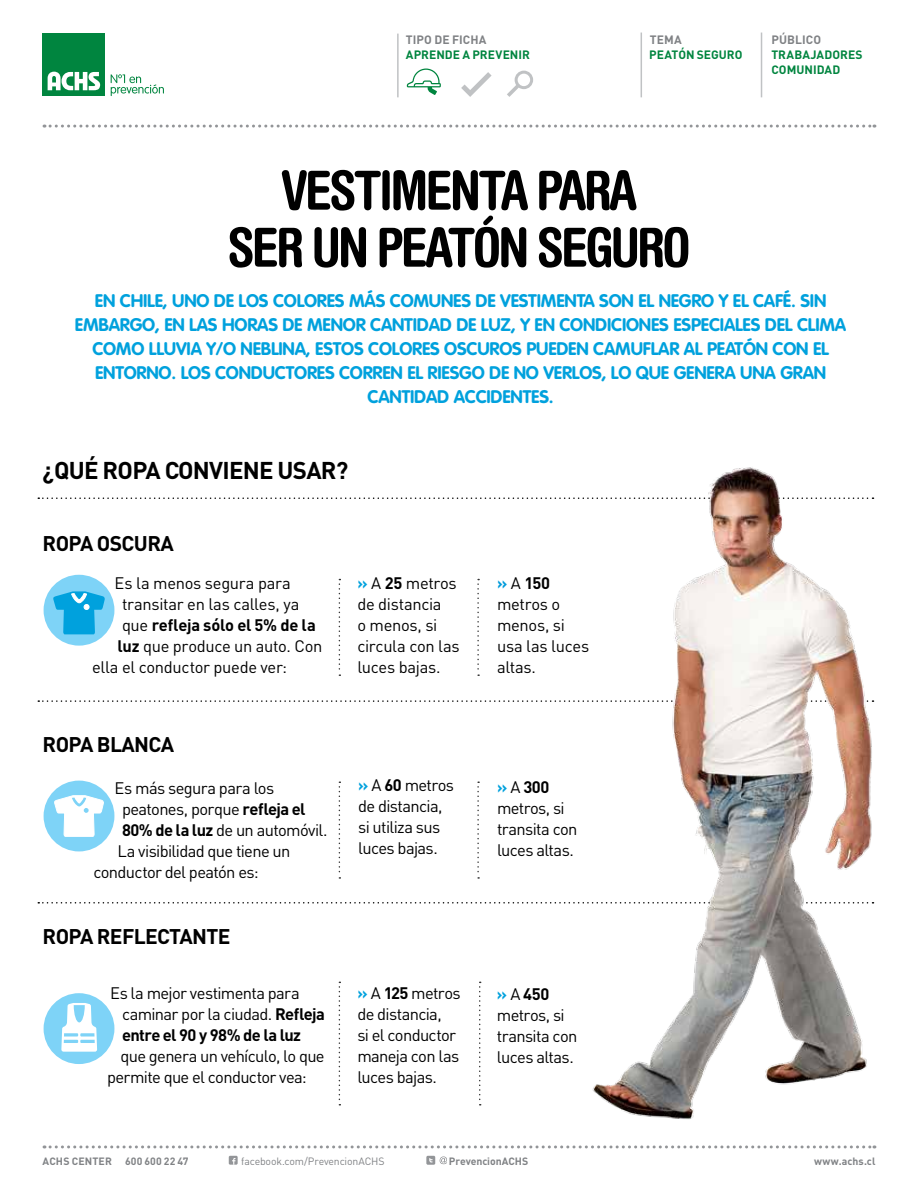
<style>
.page{position:relative;width:918px;height:1188px;background:#fff}
.page>*{position:absolute;margin:0;border:0;box-sizing:border-box;transform-origin:0 0}
.t1{font:700 condensed 54px/57px "Helvetica Rounded LT";letter-spacing:-.05em;color:#000;text-align:center}
.t2{font:700 24px "DIN Pro";letter-spacing:-.03em;color:#000}
.t3{font:700 21px "DIN Pro";letter-spacing:-.03em;color:#000}
.t4{font:700 18px/24px "VAG Rounded Std";letter-spacing:-.01em;color:#00a1dd;text-align:center}
.t5{font:16.5px/21px "DIN Pro";letter-spacing:-.035em;color:#000}
.t6{font:16.5px "DIN Pro";letter-spacing:-.015em;color:#000}
.t7{font:700 16.5px "DIN Pro";color:#000}
.t8{font:700 12px/15.3px "DIN Pro";letter-spacing:.005em;color:#00853f}
.t9{font:700 12px "DIN Pro";letter-spacing:.005em;color:#808285}
.t10{font:700 10.5px "DIN Pro";letter-spacing:.005em;color:#808285}
.t11{font:10.5px "DIN Pro";letter-spacing:-.015em;color:#808285}
.s1{font-weight:400}
.s2{font-weight:700}
.s3{font-weight:700;color:#00a1dd}
.s4{font-weight:700;color:#009bdb}
</style>
<div class="page">
<svg style="left:44px;top:125px;width:831px;height:3px"></svg>
<svg style="left:44px;top:1145px;width:831px;height:3px"></svg>
<div style="left:43px;top:33px;width:62px;height:63px;background:#00853f"></div>
<svg style="left:48px;top:72px;width:52px;height:18px"></svg>
<svg style="left:111px;top:74px;width:53px;height:22px"></svg>
<hr style="left:641px;top:33px;width:1px;height:64px;background:#c0c2c4">
<hr style="left:397px;top:34px;width:2px;height:63px;background:#c0c2c4">
<hr style="left:761px;top:33px;width:1px;height:64px;background:#c0c2c4">
<svg style="left:461px;top:72px;width:31px;height:25px"></svg>
<svg style="left:507px;top:71px;width:26px;height:26px"></svg>
<svg style="left:407px;top:69px;width:34px;height:26px"></svg>
<svg style="left:38px;top:497px;width:546px;height:2px"></svg>
<svg style="left:38px;top:700px;width:546px;height:2px"></svg>
<svg style="left:38px;top:902px;width:546px;height:2px"></svg>
<svg style="left:339px;top:579px;width:1px;height:97px"></svg>
<svg style="left:339px;top:782px;width:1px;height:97px"></svg>
<svg style="left:339px;top:982px;width:1px;height:124px"></svg>
<svg style="left:477px;top:579px;width:2px;height:97px"></svg>
<svg style="left:477px;top:782px;width:2px;height:97px"></svg>
<svg style="left:479px;top:982px;width:2px;height:124px"></svg>
<img style="left:587px;top:467px;width:288px;height:653px">
<svg style="left:440px;top:1157px;width:7px;height:7px"></svg>
<div style="left:229px;top:1156px;width:9px;height:9px;background:#939598"></div>
<svg style="left:232px;top:1158px;width:3px;height:7px"></svg>
<div style="left:426px;top:1156px;width:9px;height:9px;background:#939598"></div>
<svg style="left:429px;top:1158px;width:4px;height:4px"></svg>
<div style="left:44px;top:575px;width:70px;height:71px;background:#7ed3f7;border-radius:50%"></div>
<svg style="left:53px;top:591px;width:52px;height:43px"></svg>
<div style="left:44px;top:781px;width:70px;height:70px;background:#7ed3f7;border-radius:50%"></div>
<svg style="left:54px;top:795px;width:50px;height:42px"></svg>
<div style="left:44px;top:993px;width:70px;height:71px;background:#7ed3f7;border-radius:50%"></div>
<svg style="left:61px;top:1003px;width:36px;height:49px"></svg>
<p class="t9" style="left:406px;top:31px;width:82px">TIPO DE FICHA</p>
<p class="t9" style="left:650px;top:31px;width:33px">TEMA</p>
<p class="t8" style="left:649px;top:46px;width:9px">PEATÓN</p>
<p class="t8" style="left:697px;top:46px;width:9px">SEGURO</p>
<p class="t8" style="left:406px;top:46px;width:75px">APRENDE A PREVENIR</p>
<p class="t9" style="left:771px;top:31px;width:38px">PÚBLICO</p>
<p class="t8" style="left:771px;top:46px;width:93px">TRABAJADORES<br>COMUNIDAD</p>
<h1 class="t1" style="left:228px;top:161px;width:464px">VESTIMENTA PARA<br>SER UN PEATÓN SEGURO</h1>
<p class="t4" style="left:75px;top:289px;width:773px">EN CHILE, UNO DE LOS COLORES MÁS COMUNES DE VESTIMENTA SON EL NEGRO Y EL CAFÉ. SIN EMBARGO, EN LAS HORAS DE MENOR CANTIDAD DE LUZ, Y EN CONDICIONES ESPECIALES DEL CLIMA COMO LLUVIA Y/O NEBLINA, ESTOS COLORES OSCUROS PUEDEN CAMUFLAR AL PEATÓN CON EL ENTORNO. LOS CONDUCTORES CORREN EL RIESGO DE NO VERLOS, LO QUE GENERA UNA GRAN CANTIDAD ACCIDENTES.</p>
<h2 class="t2" style="left:43px;top:454px;width:307px">¿QUÉ ROPA CONVIENE USAR?</h2>
<p class="t3" style="left:43px;top:529px;width:133px">ROPA OSCURA</p>
<p class="t6" style="left:115px;top:572px;width:178px">Es la menos segura para</p>
<p class="t6" style="left:122px;top:593px;width:179px">transitar en las calles, ya</p>
<p class="t7" style="left:122px;top:614px;width:195px"><span class="s1">que</span> REFLEJA SÓLO EL 5% DE LA</p>
<p class="t5" style="left:118px;top:635px;width:207px"><span class="s2">LUZ</span> que produce un auto. Con</p>
<p class="t5" style="left:92px;top:656px;width:197px">ella el conductor puede ver:</p>
<p class="t3" style="left:43px;top:730px;width:93px">ROPA BLANCA</p>
<p class="t5" style="left:115px;top:777px;width:161px">Es más segura para los</p>
<p class="t5" style="left:122px;top:798px;width:185px">peatones, porque <span class="s2">REFLEJA EL</span></p>
<p class="t5" style="left:122px;top:819px;width:207px"><span class="s2">80% DE LA LUZ</span> de un automóvil.</p>
<p class="t5" style="left:118px;top:840px;width:174px">La visibilidad que tiene un</p>
<p class="t5" style="left:94px;top:861px;width:167px">conductor del peatón es:</p>
<p class="t3" style="left:43px;top:922px;width:116px">ROPA REFLECTANTE</p>
<p class="t5" style="left:122px;top:982px;width:205px;text-indent:-12px">Es la mejor vestimenta para caminar por la ciudad. <span class="s2">REFLEJA<br>ENTRE EL 90 Y 98% DE LA LUZ</span></p>
<p class="t5" style="left:107px;top:1045px;width:219px;text-indent:13px">que genera un vehículo, lo que permite que el conductor vea:</p>
<p class="t5" style="left:357px;top:572px;width:104px"><span class="s3">»</span> A <span class="s2">25</span> metros de distancia<br>o menos, si circula con las luces bajas.</p>
<p class="t5" style="left:497px;top:572px;width:94px"><span class="s4">»</span> A <span class="s2">150 </span>metros o menos, si usa las luces altas.</p>
<p class="t5" style="left:358px;top:774px;width:97px"><span class="s3">»</span> A <span class="s2">60</span> metros de distancia, si utiliza sus luces bajas.</p>
<p class="t5" style="left:497px;top:776px;width:82px"><span class="s3">»</span> A <span class="s2">300 </span>metros, si transita con luces altas.</p>
<p class="t5" style="left:357px;top:982px;width:105px"><span class="s3">»</span> A <span class="s2">125</span> metros de distancia,<br>si el conductor maneja con las luces bajas.</p>
<p class="t5" style="left:497px;top:983px;width:82px"><span class="s3">»</span> A <span class="s2">450 </span>metros, si transita con luces altas.</p>
<p class="t11" style="left:241px;top:1154px;width:145px">facebook.com/PrevencionACHS</p>
<p class="t10" style="left:449px;top:1154px;width:81px">PREVENCIONACHS</p>
<p class="t10" style="left:43px;top:1154px;width:71px">ACHS CENTER</p>
<p class="t10" style="left:125px;top:1154px;width:65px">600 600 22 47</p>
<p class="t10" style="left:814px;top:1154px;width:63px">WWW.ACHS.CL</p>
</div>
